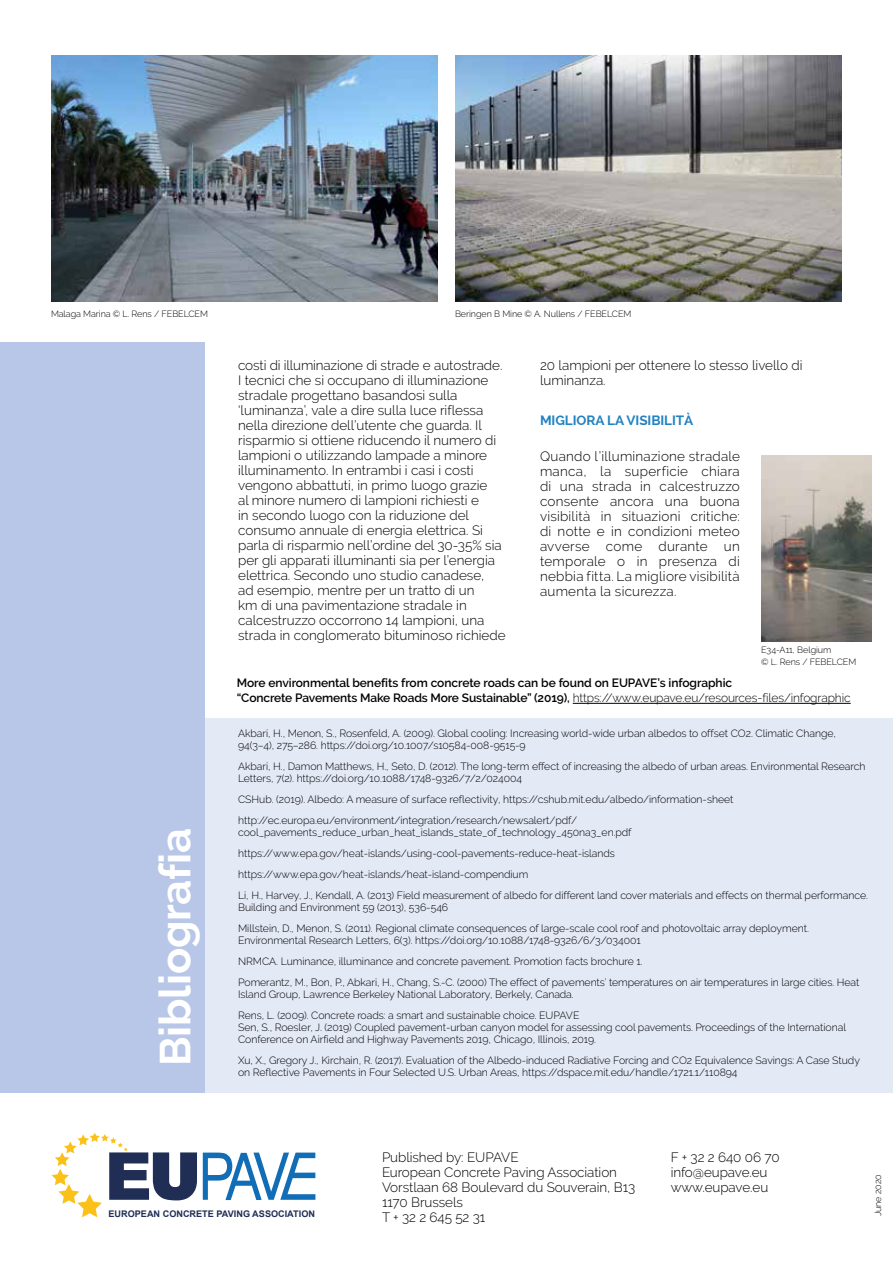
<style>
.page{position:relative;width:893px;height:1263px;background:#fff}
.page>*{position:absolute;margin:0;border:0;box-sizing:border-box;transform-origin:0 0}
.t1{font:700 43.5px "Raleway";letter-spacing:-.005em;color:#fff}
.t2{font:300 13.5px/15px "Raleway";color:#000}
.t3{font:700 13.5px "Raleway";letter-spacing:-.005em;color:#2382c1}
.t4{font:600 12px/15px "Raleway";letter-spacing:-.01em;color:#000}
.t5{font:300 10.5px/21px "Raleway";letter-spacing:-.005em;color:#000}
.t6{font:700 9.15px "Arial";color:#202e55}
.t7{font:300 9px/12px "Raleway";letter-spacing:-.005em;color:#000}
.s1{font-weight:300}
</style>
<div class="page">
<div style="left:204px;top:719px;width:689px;height:374px;background:#e4e9f6"></div>
<div style="left:0;top:342px;width:204px;height:751px;background:#b8c7e7"></div>
<svg style="left:52px;top:1133px;width:145px;height:84px"></svg>
<svg style="left:203px;top:1152px;width:112px;height:48px"></svg>
<img style="left:51px;top:55px;width:387px;height:247px">
<img style="left:455px;top:55px;width:387px;height:247px">
<img style="left:761px;top:455px;width:111px;height:187px">
<hr style="left:573px;top:703px;width:278px;height:1px;background:#000">
<p class="t7" style="left:51px;top:308px;width:159px">Malaga Marina © L. Rens / FEBELCEM</p>
<p class="t7" style="left:455px;top:308px;width:178px">Beringen B Mine © A. Nullens / FEBELCEM</p>
<p class="t2" style="left:238px;top:358px;width:269px">costi di illuminazione di strade e autostrade.<br>I tecnici che si occupano di illuminazione stradale progettano basandosi sulla ‘luminanza’, vale a dire sulla luce riflessa nella direzione dell’utente che guarda. Il risparmio si ottiene riducendo il numero di lampioni o utilizzando lampade a minore illuminamento. In entrambi i casi i costi vengono abbattuti, in primo luogo grazie<br>al minore numero di lampioni richiesti e<br>in secondo luogo con la riduzione del consumo annuale di energia elettrica. Si parla di risparmio nell’ordine del 30-35% sia per gli apparati illuminanti sia per l’energia elettrica. Secondo uno studio canadese,<br>ad esempio, mentre per un tratto di un<br>km di una pavimentazione stradale in calcestruzzo occorrono 14 lampioni, una strada in conglomerato bituminoso richiede</p>
<p class="t2" style="left:540px;top:358px;width:264px">20 lampioni per ottenere lo stesso livello di luminanza.</p>
<p class="t3" style="left:540px;top:412px;width:155px">MIGLIORA LA VISIBILITÀ</p>
<p class="t2" style="left:540px;top:448px;width:201px;text-align:justify">Quando l’illuminazione stradale manca, la superficie chiara di una strada in calcestruzzo consente ancora una buona visibilità in situazioni critiche: di notte e in condizioni meteo avverse come durante un temporale o in presenza di nebbia fitta. La migliore visibilità aumenta la sicurezza.</p>
<p class="t7" style="left:761px;top:644px;width:97px">E34-A11, Belgium<br>© L. Rens / FEBELCEM</p>
<h1 class="t1" style="left:150px;top:1066px;width:240px;rotate:-90deg">Bibliografia</h1>
<p class="t4" style="left:237px;top:676px;width:615px">More environmental benefits from concrete roads can be found on EUPAVE’s infographic<br>“Concrete Pavements Make Roads More Sustainable” (2019), <span class="s1">https://www.eupave.eu/resources-files/infographic</span></p>
<p class="t5" style="left:238px;top:727px;width:599px;line-height:12px">Akbari, H., Menon, S., Rosenfeld, A. (2009). Global cooling: Increasing world-wide urban albedos to offset CO2. Climatic Change,<br>94(3–4), 275–286. https://doi.org/10.1007/s10584-008-9515-9</p>
<p class="t5" style="left:238px;top:760px;width:629px;line-height:12px">Akbari, H., Damon Matthews, H., Seto, D. (2012). The long-term effect of increasing the albedo of urban areas. Environmental Research<br>Letters, 7(2). https://doi.org/10.1088/1748-9326/7/2/024004</p>
<p class="t5" style="left:238px;top:788px;width:497px">CSHub. (2019). Albedo: A measure of surface reflectivity, https://cshub.mit.edu/albedo/information-sheet http://ec.europa.eu/environment/integration/research/newsalert/pdf/</p>
<p class="t5" style="left:238px;top:821px;width:631px">cool_pavements_reduce_urban_heat_islands_state_of_technology_450na3_en.pdf https://www.epa.gov/heat-islands/using-cool-pavements-reduce-heat-islands https://www.epa.gov/heat-islands/heat-island-compendium<br>Li, H., Harvey, J., Kendall, A. (2013) Field measurement of albedo for different land cover materials and effects on thermal performance.</p>
<p class="t5" style="left:238px;top:896px;width:572px">Building and Environment 59 (2013), 536-546<br>Millstein, D., Menon, S. (2011). Regional climate consequences of large-scale cool roof and photovoltaic array deployment.</p>
<p class="t5" style="left:238px;top:929px;width:623px">Environmental Research Letters, 6(3). https://doi.org/10.1088/1748-9326/6/3/034001<br>NRMCA. Luminance, illuminance and concrete pavement. Promotion facts brochure 1.<br>Pomerantz, M., Bon, P., Abkari, H., Chang, S.-C. (2000) The effect of pavements’ temperatures on air temperatures in large cities. Heat</p>
<p class="t5" style="left:238px;top:983px;width:343px">Island Group, Lawrence Berkeley National Laboratory, Berkely, Canada.<br>Rens, L. (2009). Concrete roads: a smart and sustainable choice. EUPAVE</p>
<p class="t5" style="left:238px;top:1021px;width:609px;line-height:12px">Sen, S., Roesler, J. (2019) Coupled pavement-urban canyon model for assessing cool pavements. Proceedings of the International<br>Conference on Airfield and Highway Pavements 2019, Chicago, Illinois, 2019.</p>
<p class="t5" style="left:238px;top:1054px;width:623px;line-height:12px">Xu, X., Gregory J., Kirchain, R. (2017). Evaluation of the Albedo-induced Radiative Forcing and CO2 Equivalence Savings: A Case Study on Reflective Pavements in Four Selected U.S. Urban Areas, https://dspace.mit.edu/handle/1721.1/110894</p>
<p class="t6" style="left:109px;top:1207px;width:208px">EUROPEAN CONCRETE PAVING ASSOCIATION</p>
<p class="t2" style="left:382px;top:1149px;width:255px">Published by: EUPAVE<br>European Concrete Paving Association<br>Vorstlaan 68 Boulevard du Souverain, B13<br>1170 Brussels<br>T + 32 2 645 52 31</p>
<p class="t2" style="left:671px;top:1149px;width:111px">F + 32 2 640 06 70 info@eupave.eu www.eupave.eu</p>
<p class="t7" style="left:872px;top:1216px;width:44px;rotate:-90deg">June 2020</p>
</div>
